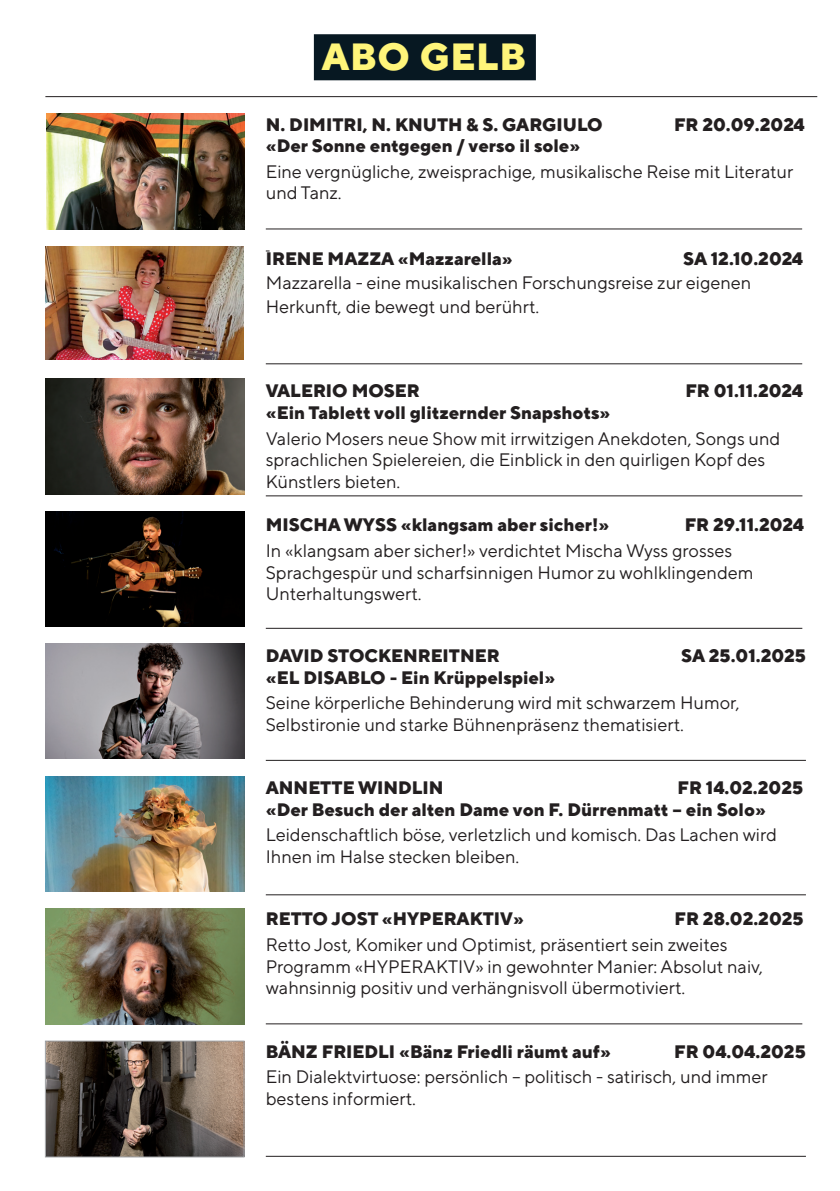
<style>
.page{position:relative;width:840px;height:1191px;background:#fff}
.page>*{position:absolute;margin:0;border:0;box-sizing:border-box;transform-origin:0 0}
.t1{font:800 37.6px "TT Norms Pro";letter-spacing:.02em;color:#fff57a}
.t2{font:18px/21.6px "TT Norms Pro";color:#231f20}
.t3{font:800 18px/21.6px "TT Norms Pro";color:#231f20}
</style>
<div class="page">
<hr style="left:266px;top:229px;width:535px;height:1px;background:#231f20">
<hr style="left:266px;top:363px;width:535px;height:1px;background:#231f20">
<hr style="left:266px;top:495px;width:536px;height:1px;background:#231f20">
<hr style="left:266px;top:628px;width:535px;height:1px;background:#231f20">
<hr style="left:266px;top:760px;width:539px;height:1px;background:#231f20">
<hr style="left:266px;top:894px;width:539px;height:1px;background:#231f20">
<hr style="left:266px;top:1023px;width:535px;height:1px;background:#231f20">
<hr style="left:266px;top:1156px;width:539px;height:1px;background:#231f20">
<img style="left:47px;top:113px;width:197px;height:116px">
<img style="left:45px;top:246px;width:199px;height:113px">
<img style="left:45px;top:378px;width:199px;height:116px">
<img style="left:45px;top:511px;width:199px;height:116px">
<img style="left:45px;top:643px;width:199px;height:115px">
<img style="left:45px;top:776px;width:199px;height:116px">
<img style="left:47px;top:1042px;width:195px;height:113px">
<div style="left:45px;top:1040px;width:199px;height:117px;border:1px solid #9d9fa2"></div>
<img style="left:45px;top:908px;width:199px;height:116px">
<div style="left:314px;top:34px;width:221px;height:46px;background:#071822"></div>
<hr style="left:45px;top:96px;width:771px;height:1px;background:#231f20">
<h1 class="t1" style="left:321px;top:28px;width:206px">ABO GELB</h1>
<p class="t3" style="left:266px;top:112px;width:338px">N. DIMITRI, N. KNUTH &amp; S. GARGIULO</p>
<p class="t3" style="left:673px;top:112px;width:132px">FR 20.09.2024</p>
<p class="t3" style="left:266px;top:134px;width:316px">«Der Sonne entgegen / verso il sole»</p>
<p class="t2" style="left:266px;top:159px;width:528px">Eine vergnügliche, zweisprachige, musikalische Reise mit Literatur und Tanz.</p>
<p class="t3" style="left:266px;top:246px;width:248px">IRENE MAZZA «Mazzarella»</p>
<p class="t3" style="left:682px;top:246px;width:121px">SA 12.10.2024</p>
<p class="t2" style="left:266px;top:269px;width:487px;line-height:24px">Mazzarella - eine musikalischen Forschungsreise zur eigenen<br>Herkunft, die bewegt und berührt.</p>
<p class="t3" style="left:266px;top:379px;width:155px">VALERIO MOSER</p>
<p class="t3" style="left:685px;top:379px;width:119px">FR 01.11.2024</p>
<p class="t3" style="left:266px;top:400px;width:346px">«Ein Tablett voll glitzernder Snapshots»</p>
<p class="t2" style="left:266px;top:426px;width:515px">Valerio Mosers neue Show mit irrwitzigen Anekdoten, Songs und sprachlichen Spielereien, die Einblick in den quirligen Kopf des<br>Künstlers bieten.</p>
<p class="t3" style="left:266px;top:513px;width:345px">MISCHA WYSS «klangsam aber sicher!»</p>
<p class="t3" style="left:684px;top:513px;width:121px">FR 29.11.2024</p>
<p class="t2" style="left:266px;top:538px;width:489px">In «klangsam aber sicher!» verdichtet Mischa Wyss grosses<br>Sprachgespür und scharfsinnigen Humor zu wohlklingendem<br>Unterhaltungswert.</p>
<p class="t3" style="left:266px;top:643px;width:235px">DAVID STOCKENREITNER</p>
<p class="t3" style="left:680px;top:643px;width:126px">SA 25.01.2025</p>
<p class="t3" style="left:266px;top:665px;width:291px">«EL DISABLO - Ein Krüppelspiel»</p>
<p class="t2" style="left:266px;top:690px;width:475px">Seine körperliche Behinderung wird mit schwarzem Humor,<br>Selbstironie und starke Bühnenpräsenz thematisiert.</p>
<p class="t3" style="left:266px;top:775px;width:538px;text-indent:411px">FR 14.02.2025 «Der Besuch der alten Dame von F. Dürrenmatt – ein Solo»</p>
<p class="t2" style="left:266px;top:822px;width:512px">Leidenschaftlich böse, verletzlich und komisch. Das Lachen wird<br>Ihnen im Halse stecken bleiben.</p>
<p class="t3" style="left:266px;top:775px;width:179px">ANNETTE WINDLIN</p>
<p class="t3" style="left:266px;top:907px;width:259px">RETTO JOST «HYPERAKTIV»</p>
<p class="t3" style="left:674px;top:907px;width:130px">FR 28.02.2025</p>
<p class="t2" style="left:266px;top:932px;width:498px">Retto Jost, Komiker und Optimist, präsentiert sein zweites<br>Programm «HYPERAKTIV» in gewohnter Manier: Absolut naiv, wahnsinnig positiv und verhängnisvoll übermotiviert.</p>
<p class="t3" style="left:266px;top:1039px;width:346px">BÄNZ FRIEDLI «Bänz Friedli räumt auf»</p>
<p class="t3" style="left:673px;top:1039px;width:133px">FR 04.04.2025</p>
<p class="t2" style="left:266px;top:1065px;width:503px">Ein Dialektvirtuose: persönlich – politisch - satirisch, und immer bestens informiert.</p>
</div>
